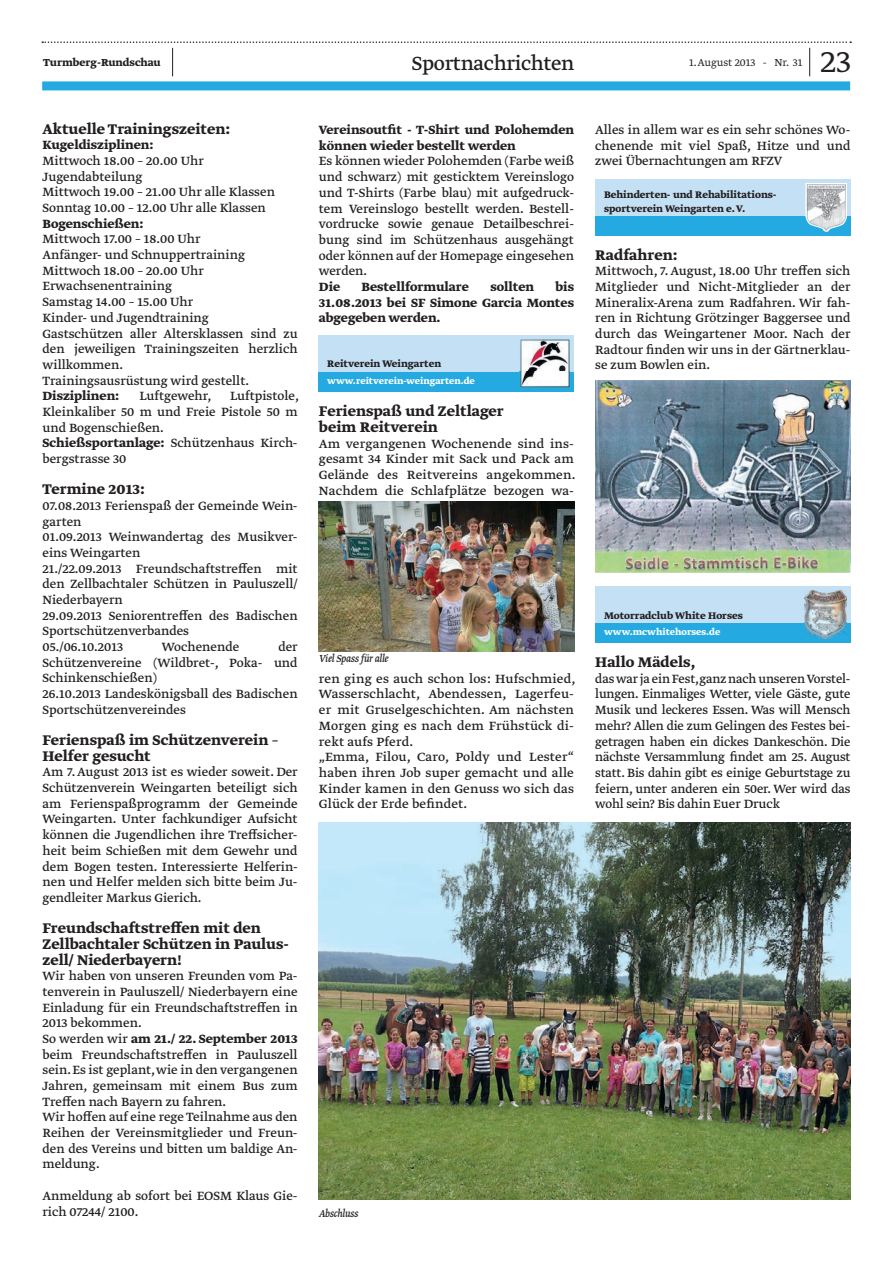
<style>
.page{position:relative;width:893px;height:1263px;background:#fff}
.page>*{position:absolute;margin:0;border:0;box-sizing:border-box;transform-origin:0 0}
.t1{font:300 36px "Greta Text Std";color:#231f20}
.t2{font:22.5px "Greta Text Std";letter-spacing:-.015em;color:#231f20}
.t3{font:16.5px/15.8px "Greta Text Std Bold Min";color:#231f20}
.t4{font:14.1px/15.8px "Greta Text Std";color:#231f20}
.t5{font:700 14.1px/15.8px "Greta Text Std";color:#231f20}
.t6{font:italic 12px "Greta Text Std";letter-spacing:-.02em;color:#231f20;scale:.92 1}
.t7{font:700 12px "Greta Text Std";color:#231f20}
.t8{font:300 12px "Greta Text Std";color:#231f20}
.t9{font:700 11.25px/13.5px "Greta Text Std";color:#231f20}
.t10{font:700 10.5px "Greta Text Std";color:#fff}
.s1{font-weight:700}
</style>
<div class="page">
<div style="left:42px;top:81px;width:808px;height:9px;background:#24aae1"></div>
<svg style="left:42px;top:41px;width:809px;height:35px"></svg>
<div style="left:319px;top:335px;width:255px;height:57px;background:#c3e0f4"></div>
<div style="left:319px;top:372px;width:255px;height:20px;background:#24aae1"></div>
<img style="left:520px;top:339px;width:50px;height:49px">
<img style="left:319px;top:823px;width:531px;height:376px">
<img style="left:319px;top:501px;width:255px;height:150px">
<div style="left:596px;top:179px;width:255px;height:57px;background:#c3e0f4"></div>
<div style="left:596px;top:216px;width:255px;height:20px;background:#24aae1"></div>
<svg style="left:805px;top:183px;width:42px;height:49px;background:#b9c9d1"></svg>
<img style="left:596px;top:380px;width:255px;height:193px">
<div style="left:596px;top:586px;width:255px;height:57px;background:#c3e0f4"></div>
<div style="left:596px;top:623px;width:255px;height:20px;background:#24aae1"></div>
<img style="left:804px;top:590px;width:43px;height:49px">
<p class="t7" style="left:43px;top:56px;width:119px">Turmberg-Rundschau</p>
<h2 class="t2" style="left:412px;top:54px;width:164px">Sportnachrichten</h2>
<h1 class="t1" style="left:821px;top:41px;width:32px">23</h1>
<p class="t8" style="left:689px;top:56px;width:115px">1. August 2013 - Nr. 31</p>
<p class="t3" style="left:43px;top:122px;width:189px">Aktuelle Trainingszeiten:</p>
<p class="t5" style="left:43px;top:138px;width:113px">Kugeldisziplinen:</p>
<p class="t4" style="left:43px;top:154px;width:234px">Mittwoch 18.00 – 20.00 Uhr<br>Jugendabteilung<br>Mittwoch 19.00 – 21.00 Uhr alle Klassen<br>Sonntag 10.00 – 12.00 Uhr alle Klassen</p>
<p class="t5" style="left:43px;top:216px;width:103px">Bogenschießen:</p>
<p class="t4" style="left:43px;top:232px;width:257px">Mittwoch 17.00 – 18.00 Uhr<br>Anfänger- und Schnuppertraining<br>Mittwoch 18.00 – 20.00 Uhr<br>Erwachsenentraining<br>Samstag 14.00 – 15.00 Uhr<br>Kinder- und Jugendtraining<br>Gastschü tzen aller Altersklassen sind zu den jeweiligen Trainingszeiten herzlich willkommen.<br>Trainingsausrü stung wird gestellt.</p>
<p class="t5" style="left:43px;top:389px;width:78px">Disziplinen:</p>
<p class="t4" style="left:139px;top:389px;width:74px">Luftgewehr,</p>
<p class="t4" style="left:43px;top:389px;width:258px;text-indent:188px">Luftpistole,<br>Kleinkaliber 50 m und Freie Pistole 50 m und Bogenschießen.<br><span class="s1">Schießsportanlage:</span> Schü tzenhaus Kirch&shy;bergstrasse 30</p>
<p class="t3" style="left:43px;top:482px;width:104px">Termine 2013:</p>
<p class="t4" style="left:43px;top:498px;width:257px">07.08.2013 Ferienspaß der Gemeinde Wein&shy;garten<br>01.09.2013 Weinwandertag des Musikver&shy;eins Weingarten<br>21./22.09.2013 Freundschaftstreffen mit den Zellbachtaler Schü tzen in Pauluszell/<br>Niederbayern<br>29.09.2013 Seniorentreffen des Badischen<br>Sportschü tzenverbandes<br>05./06.10.2013</p>
<p class="t4" style="left:43px;top:640px;width:257px;text-indent:236px">der<br>Schü tzenvereine (Wildbret-, Poka- und<br>Schinkenschießen)<br>26.10.2013 Landeskönigsball des Badischen<br>Sportschü tzenvereindes</p>
<p class="t3" style="left:43px;top:733px;width:238px">Ferienspaß im Schü tzenverein –<br>Helfer gesucht</p>
<p class="t4" style="left:43px;top:765px;width:257px;text-align:justify">Am 7. August 2013 ist es wieder soweit. Der Schü tzenverein Weingarten beteiligt sich am Ferienspaßprogramm der Gemeinde Weingarten. Unter fachkundiger Aufsicht können die Jugendlichen ihre Treffsicher&shy;heit beim Schießen mit dem Gewehr und dem Bogen testen. Interessierte Helferin&shy;nen und Helfer melden sich bitte beim Ju&shy;gendleiter Markus Gierich.</p>
<p class="t3" style="left:43px;top:921px;width:248px">Freundschaftstreffen mit den<br>Zellbachtaler Schü tzen in Paulus&shy;zell/ Niederbayern!</p>
<p class="t4" style="left:43px;top:969px;width:257px">Wir haben von unseren Freunden vom Pa&shy;tenverein in Pauluszell/ Niederbayern eine Einladung fü r ein Freundschaftstreffen in 2013 bekommen.<br>So werden wir <span class="s1">am 21./ 22. September 2013 </span>beim Freundschaftstreffen in Pauluszell sein. Es ist geplant, wie in den vergangenen Jahren, gemeinsam mit einem Bus zum Treffen nach Bayern zu fahren.<br>Wir hoffen auf eine rege Teilnahme aus den Reihen der Vereinsmitglieder und Freun&shy;den des Vereins und bitten um baldige An&shy;meldung.</p>
<p class="t4" style="left:43px;top:1188px;width:257px">Anmeldung ab sofort bei EOSM Klaus Gie&shy;rich 07244/ 2100.</p>
<p class="t4" style="left:162px;top:640px;width:79px">Wochenende</p>
<p class="t5" style="left:319px;top:123px;width:257px">Vereinsoutfit - T-Shirt und Polohemden können wieder bestellt werden</p>
<p class="t4" style="left:319px;top:154px;width:257px;text-align:justify">Es können wieder Polohemden (Farbe weiß und schwarz) mit gesticktem Vereinslogo und T-Shirts (Farbe blau) mit aufgedruck&shy;tem Vereinslogo bestellt werden. Bestell&shy;vordrucke sowie genaue Detailbeschrei&shy;bung sind im Schü tzenhaus ausgehängt oder können auf der Homepage eingesehen werden.</p>
<p class="t5" style="left:319px;top:279px;width:23px">Die</p>
<p class="t5" style="left:362px;top:279px;width:109px">Bestellformulare</p>
<p class="t5" style="left:490px;top:279px;width:45px">sollten</p>
<p class="t5" style="left:319px;top:279px;width:257px;text-align:justify;text-indent:237px">bis 31.08.2013 bei SF Simone Garcia Montes abgegeben werden.</p>
<p class="t9" style="left:327px;top:358px;width:116px">Reitverein Weingarten</p>
<p class="t10" style="left:327px;top:375px;width:149px">www.reitverein-weingarten.de</p>
<p class="t3" style="left:319px;top:404px;width:186px">Ferienspaß und Zeltlager beim Reitverein</p>
<p class="t4" style="left:319px;top:436px;width:258px;text-align:justify">Am vergangenen Wochenende sind ins&shy;gesamt 34 Kinder mit Sack und Pack am Gelände des Reitvereins angekommen.<br>Nachdem die Schlafplätze bezogen wa-</p>
<p class="t6" style="left:319px;top:652px;width:77px">Viel Spass für alle</p>
<p class="t4" style="left:319px;top:671px;width:258px">ren ging es auch schon los: Hufschmied, Wasserschlacht, Abendessen, Lagerfeu&shy;er mit Gruselgeschichten. Am nächsten Morgen ging es nach dem Frü hstü ck di&shy;rekt aufs Pferd.<br>„Emma, Filou, Caro, Poldy und Lester“ haben ihren Job super gemacht und alle Kinder kamen in den Genuss wo sich das Glü ck der Erde befindet.</p>
<p class="t6" style="left:319px;top:1206px;width:45px">Abschluss</p>
<p class="t4" style="left:595px;top:123px;width:257px;text-align:justify">Alles in allem war es ein sehr schönes Wo&shy;chenende mit viel Spaß, Hitze und und zwei Übernachtungen am RFZV</p>
<p class="t9" style="left:604px;top:188px;width:174px">Behinderten- und Rehabilitations&shy;sportverein Weingarten e. V.</p>
<p class="t3" style="left:595px;top:247px;width:84px">Radfahren:</p>
<p class="t4" style="left:595px;top:264px;width:257px;text-align:justify">Mittwoch, 7. August, 18.00 Uhr treffen sich Mitglieder und Nicht-Mitglieder an der Mineralix-Arena zum Radfahren. Wir fah&shy;ren in Richtung Grötzinger Baggersee und durch das Weingartener Moor. Nach der Radtour finden wir uns in der Gärtnerklau&shy;se zum Bowlen ein.</p>
<p class="t9" style="left:604px;top:609px;width:140px">Motorradclub White Horses</p>
<p class="t10" style="left:604px;top:626px;width:118px">www.mcwhitehorses.de</p>
<p class="t3" style="left:595px;top:655px;width:102px">Hallo Mädels,</p>
<p class="t4" style="left:595px;top:671px;width:257px;text-align:justify">das war ja ein Fest,ganz nach unseren Vorstel&shy;lungen. Einmaliges Wetter, viele Gäste, gute Musik und leckeres Essen. Was will Mensch mehr? Allen die zum Gelingen des Festes bei&shy;getragen haben ein dickes Dankeschön. Die nächste Versammlung findet am 25. August statt. Bis dahin gibt es einige Geburtstage zu feiern, unter anderen ein 50er. Wer wird das wohl sein? Bis dahin Euer Druck</p>
</div>
